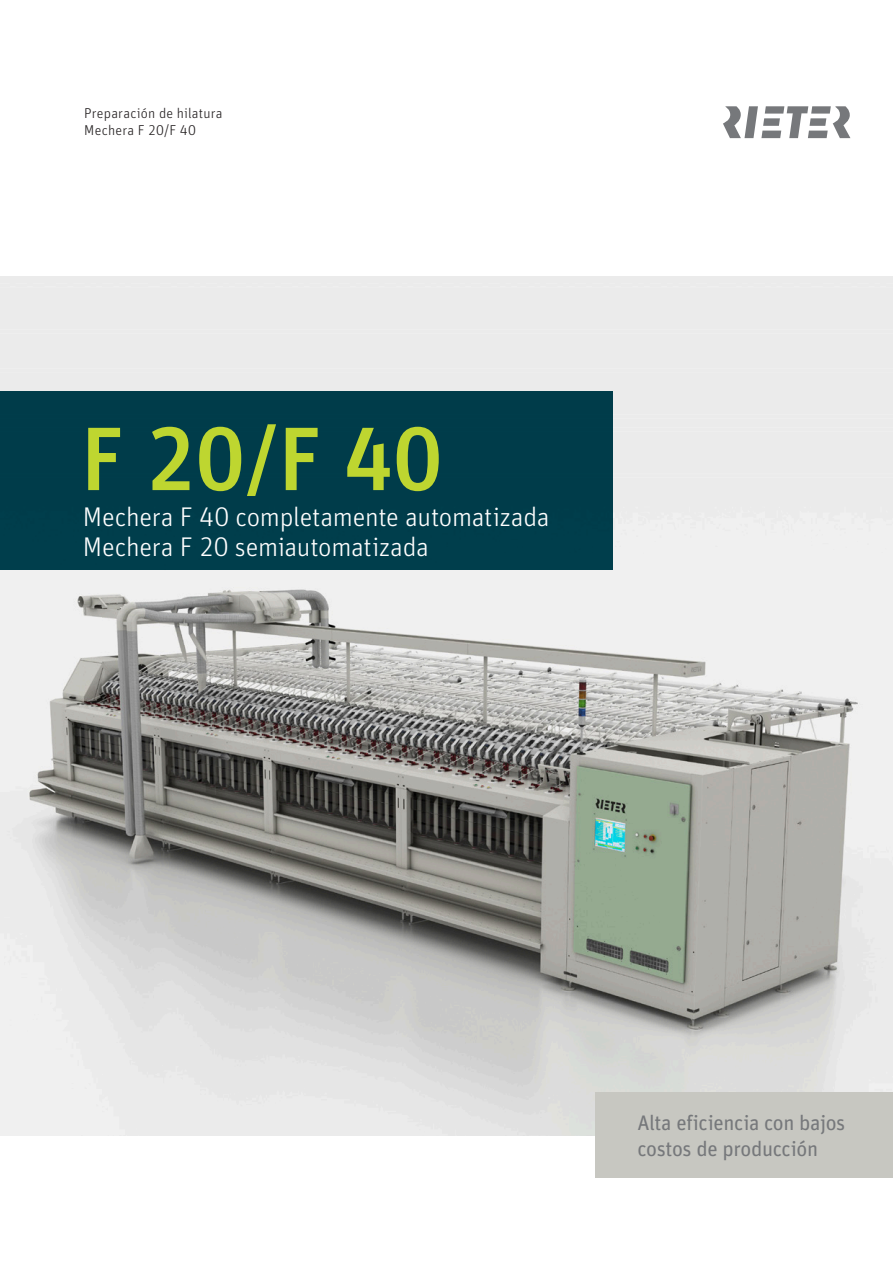
<style>
.page{position:relative;width:893px;height:1263px;background:#fff}
.page>*{position:absolute;margin:0;border:0;box-sizing:border-box;transform-origin:0 0}
.t1{font:500 90px "Unit Pro";color:#bed630}
.t2{font:300 27px/30px "Unit Pro";letter-spacing:-.01em;color:#fff}
.t3{font:21px/25.5px "Unit Pro";letter-spacing:-.02em;color:#76787b}
.t4{font:300 14.25px/17.2px "Unit Pro";letter-spacing:.015em;color:#231f20}
.s1{font-size:78.3px}
</style>
<div class="page">
<svg style="left:723px;top:106px;width:127px;height:32px"></svg>
<img style="left:0;top:276px;width:893px;height:859px">
<div style="left:0;top:391px;width:612px;height:179px;background:#003c4a"></div>
<div style="left:595px;top:1093px;width:298px;height:85px;background:#c7c7c1"></div>
<p class="t4" style="left:84px;top:103px;width:140px">Preparación de hilatura<br>Mechera F 20/F 40</p>
<h1 class="t1" style="left:81px;top:391px;width:363px">F 20<span class="s1">/</span>F 40</h1>
<p class="t2" style="left:83px;top:501px;width:468px">Mechera F 40 completamente automatizada<br>Mechera F 20 semiautomatizada</p>
<p class="t3" style="left:637px;top:1109px;width:209px">Alta eficiencia con bajos costos de producción</p>
</div>
